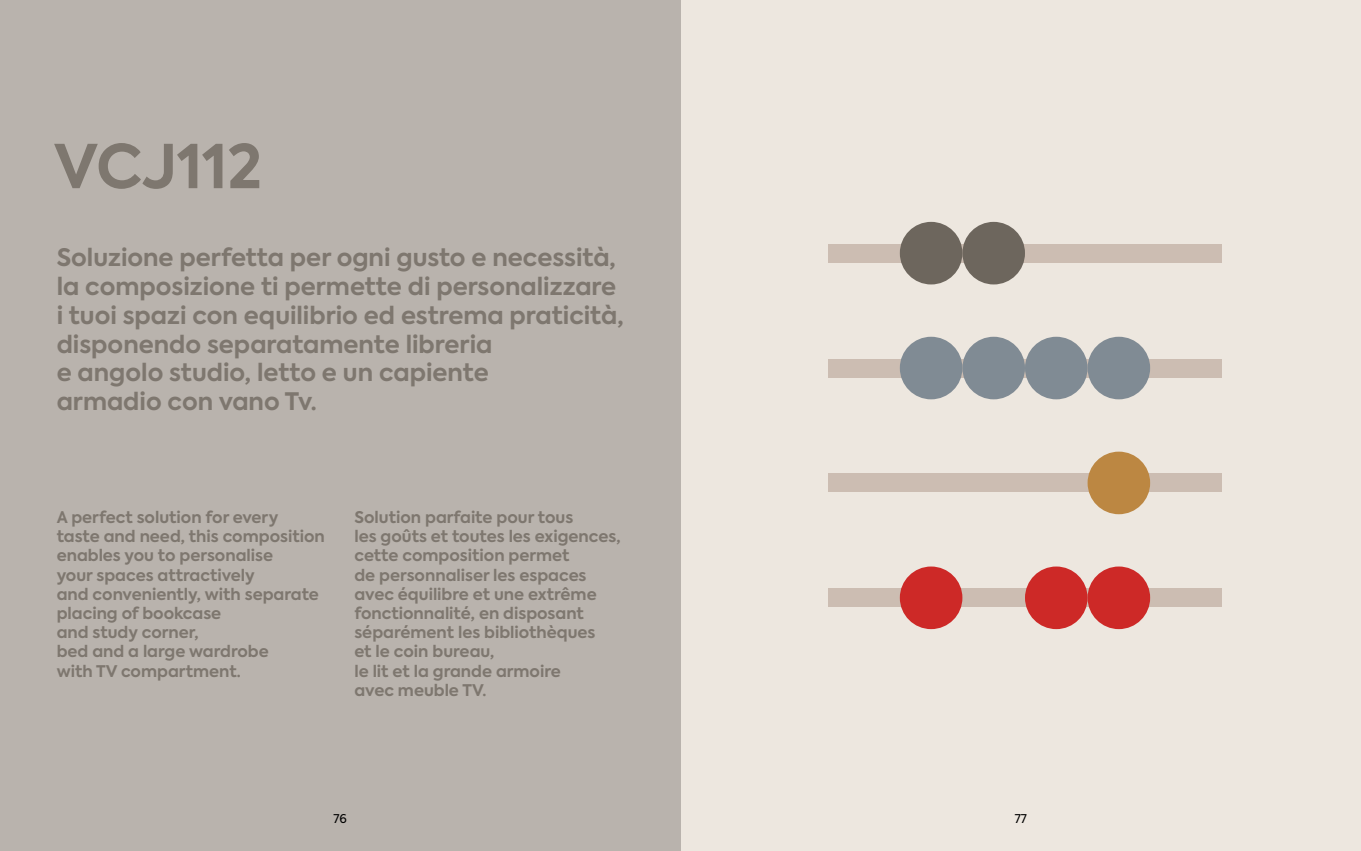
<style>
.page{position:relative;width:1361px;height:851px;background:#fff}
.page>*{position:absolute;margin:0;border:0;box-sizing:border-box;transform-origin:0 0}
.t1{font:700 60px "Axiforma";color:#7e776f}
.t2{font:700 24px/28.8px "Axiforma";color:#7e776f}
.t3{font:700 16px/19.2px "Axiforma";color:#7e776f}
.t4{font:12px "Axiforma";color:#000}
</style>
<div class="page">
<div style="left:680px;top:0;width:681px;height:850px;background:#ede7df"></div>
<div style="left:828px;top:588px;width:394px;height:19px;background:#ccbdb2"></div>
<div style="left:828px;top:473px;width:394px;height:19px;background:#ccbdb2"></div>
<div style="left:828px;top:359px;width:394px;height:18px;background:#ccbdb2"></div>
<div style="left:828px;top:244px;width:394px;height:18px;background:#ccbdb2"></div>
<div style="left:900px;top:222px;width:62px;height:62px;background:#6d665d;border-radius:50%"></div>
<div style="left:962px;top:222px;width:63px;height:62px;background:#6d665d;border-radius:50%"></div>
<div style="left:900px;top:337px;width:62px;height:62px;background:#808b94;border-radius:50%"></div>
<div style="left:962px;top:337px;width:63px;height:62px;background:#808b94;border-radius:50%"></div>
<div style="left:1025px;top:337px;width:62px;height:62px;background:#808b94;border-radius:50%"></div>
<div style="left:1087px;top:337px;width:63px;height:62px;background:#808b94;border-radius:50%"></div>
<div style="left:1087px;top:451px;width:63px;height:63px;background:#bc8742;border-radius:50%"></div>
<div style="left:900px;top:566px;width:62px;height:63px;background:#cd2927;border-radius:50%"></div>
<div style="left:1025px;top:566px;width:62px;height:63px;background:#cd2927;border-radius:50%"></div>
<div style="left:1087px;top:566px;width:63px;height:63px;background:#cd2927;border-radius:50%"></div>
<div style="left:0;top:0;width:680px;height:850px;background:#b9b3ad"></div>
<h1 class="t1" style="left:54px;top:125px;width:210px">VCJ112</h1>
<p class="t2" style="left:57px;top:243px;width:568px">Soluzione perfetta per ogni gusto e necessità, la composizione ti permette di personalizzare i tuoi spazi con equilibrio ed estrema praticità, disponendo separatamente libreria<br>e angolo studio, letto e un capiente<br>armadio con vano Tv.</p>
<p class="t3" style="left:57px;top:507px;width:269px">A perfect solution for every taste and need, this composition enables you to personalise<br>your spaces attractively<br>and conveniently, with separate placing of bookcase<br>and study corner,<br>bed and a large wardrobe<br>with TV compartment.</p>
<p class="t3" style="left:354px;top:507px;width:268px">Solution parfaite pour tous<br>les goûts et toutes les exigences, cette composition permet<br>de personnaliser les espaces avec équilibre et une extrême fonctionnalité, en disposant séparément les bibliothèques<br>et le coin bureau,<br>le lit et la grande armoire<br>avec meuble TV.</p>
<p class="t4" style="left:334px;top:810px;width:15px">76</p>
<p class="t4" style="left:1014px;top:810px;width:14px">77</p>
</div>
